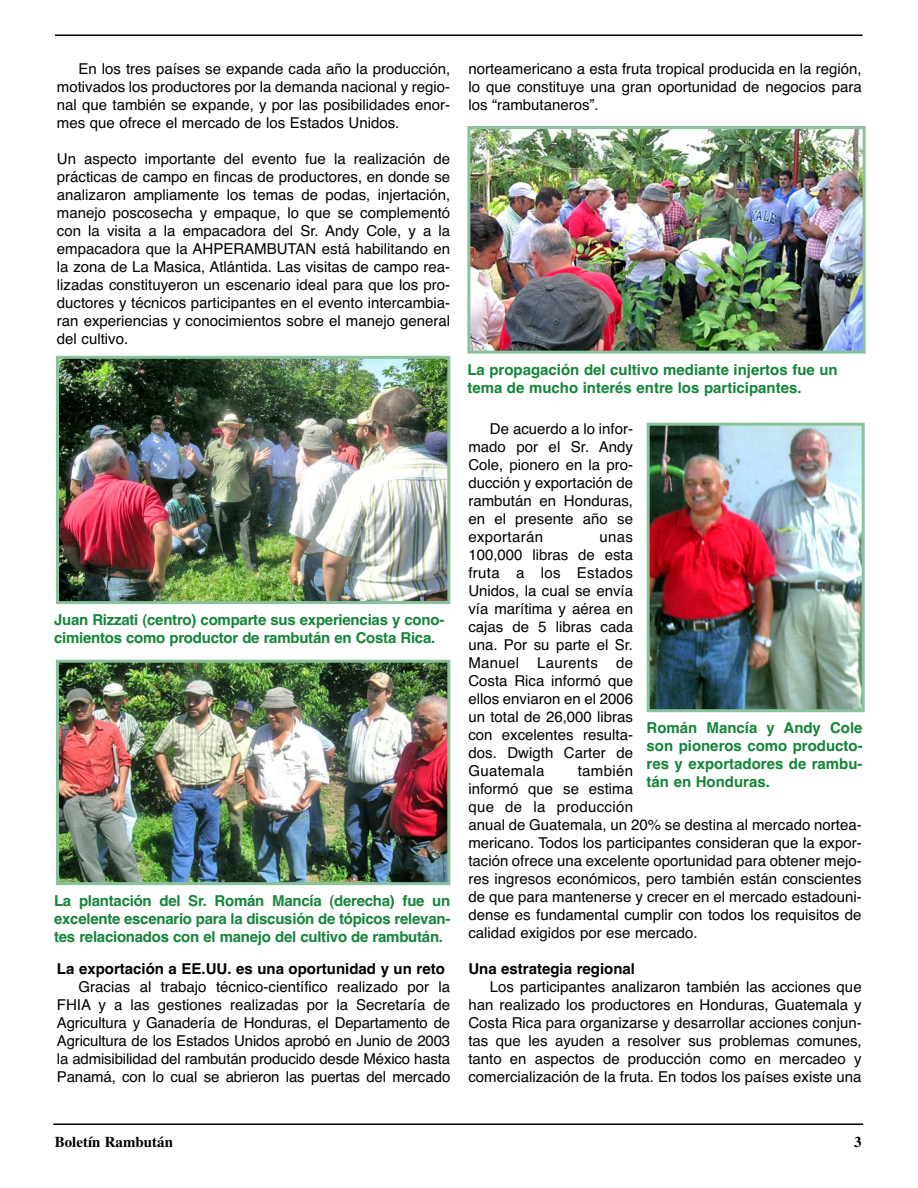
<style>
.page{position:relative;width:918px;height:1188px;background:#fff}
.page>*{position:absolute;margin:0;border:0;box-sizing:border-box;transform-origin:0 0}
.t1{font:15px/18px "Helvetica";color:#000;text-align:justify}
.t2{font:700 15px/18px "Helvetica";letter-spacing:-.015em;color:#148539;text-align:justify}
.t3{font:700 15px "Helvetica";color:#000}
.t4{font:700 15px "Times";color:#000}
</style>
<div class="page">
<hr style="left:53px;top:1124px;width:810px;height:1px;background:#000">
<hr style="left:55px;top:34px;width:808px;height:2px;background:#000">
<img style="left:60px;top:360px;width:386px;height:240px">
<div style="left:56px;top:356px;width:394px;height:248px;border:3px solid #89c29c"></div>
<img style="left:60px;top:664px;width:386px;height:217px">
<div style="left:56px;top:660px;width:394px;height:225px;border:3px solid #89c29c"></div>
<img style="left:651px;top:427px;width:210px;height:281px">
<div style="left:647px;top:423px;width:218px;height:289px;border:3px solid #89c29c"></div>
<img style="left:471px;top:130px;width:391px;height:220px">
<div style="left:467px;top:126px;width:399px;height:228px;border:3px solid #89c29c"></div>
<p class="t1" style="left:57px;top:61px;width:395px;text-indent:22px">En los tres países se expande cada año la producción, motivados los productores por la demanda nacional y regio&shy;nal que también se expande, y por las posibilidades enor&shy;mes que ofrece el mercado de los Estados Unidos.</p>
<p class="t1" style="left:57px;top:151px;width:395px">Un aspecto importante del evento fue la realización de prácticas de campo en fincas de productores, en donde se analizaron ampliamente los temas de podas, injertación, manejo poscosecha y empaque, lo que se complementó con la visita a la empacadora del Sr. Andy Cole, y a la empacadora que la AHPERAMBUTAN está habilitando en la zona de La Masica, Atlántida. Las visitas de campo rea&shy;lizadas constituyeron un escenario ideal para que los pro&shy;ductores y técnicos participantes en el evento intercambia&shy;ran experiencias y conocimientos sobre el manejo general del cultivo.</p>
<p class="t2" style="left:54px;top:613px;width:392px">Juan Rizzati (centro) comparte sus experiencias y cono&shy;cimientos como productor de rambután en Costa Rica.</p>
<p class="t2" style="left:54px;top:893px;width:398px">La plantación del Sr. Román Mancía (derecha) fue un excelente escenario para la discusión de tópicos relevan&shy;tes relacionados con el manejo del cultivo de rambután.</p>
<p class="t3" style="left:57px;top:963px;width:389px">La exportación a EE.UU. es una oportunidad y un reto</p>
<p class="t1" style="left:57px;top:979px;width:395px;text-indent:22px">Gracias al trabajo técnico-científico realizado por la FHIA y a las gestiones realizadas por la Secretaría de Agricultura y Ganadería de Honduras, el Departamento de Agricultura de los Estados Unidos aprobó en Junio de 2003 la admisibilidad del rambután producido desde México hasta Panamá, con lo cual se abrieron las puertas del mercado</p>
<p class="t1" style="left:468px;top:61px;width:395px">norteamericano a esta fruta tropical producida en la región, lo que constituye una gran oportunidad de negocios para los “rambutaneros”.</p>
<p class="t2" style="left:467px;top:362px;width:372px">La propagación del cultivo mediante injertos fue un tema de mucho interés entre los participantes.</p>
<p class="t1" style="left:468px;top:421px;width:166px;text-indent:22px">De acuerdo a lo infor&shy;mado por el Sr. Andy Cole, pionero en la pro&shy;ducción y exportación de rambután en Honduras, en el presente año se exportarán</p>
<p class="t1" style="left:468px;top:529px;width:166px;text-indent:131px">unas 100,000 libras de esta fruta a los Estados Unidos, la cual se envía vía marítima y aérea en cajas de 5 libras cada una. Por su parte el Sr.<br>Manuel Laurents de Costa Rica informó que ellos enviaron en el 2006 un total de 26,000 libras con excelentes resulta&shy;dos. Dwigth Carter de Guatemala</p>
<p class="t2" style="left:647px;top:720px;width:218px">Román Mancía y Andy Cole son pioneros como producto&shy;res y exportadores de rambu&shy;tán en Honduras.</p>
<p class="t1" style="left:468px;top:763px;width:395px;text-align:left;text-indent:109px">también<br>informó que se estima<br>que de la producción<br>anual de Guatemala, un 20% se destina al mercado nortea&shy;mericano. Todos los participantes consideran que la expor&shy;tación ofrece una excelente oportunidad para obtener mejo&shy;res ingresos económicos, pero también están conscientes de que para mantenerse y crecer en el mercado estadouni&shy;dense es fundamental cumplir con todos los requisitos de calidad exigidos por ese mercado.</p>
<p class="t3" style="left:468px;top:963px;width:168px">Una estrategia regional</p>
<p class="t1" style="left:468px;top:979px;width:395px;text-indent:22px">Los participantes analizaron también las acciones que han realizado los productores en Honduras, Guatemala y Costa Rica para organizarse y desarrollar acciones conjun&shy;tas que les ayuden a resolver sus problemas comunes, tanto en aspectos de producción como en mercadeo y comercialización de la fruta. En todos los países existe una</p>
<p class="t4" style="left:55px;top:1136px;width:120px">Boletín Rambután</p>
<p class="t4" style="left:854px;top:1136px;width:9px">3</p>
</div>
